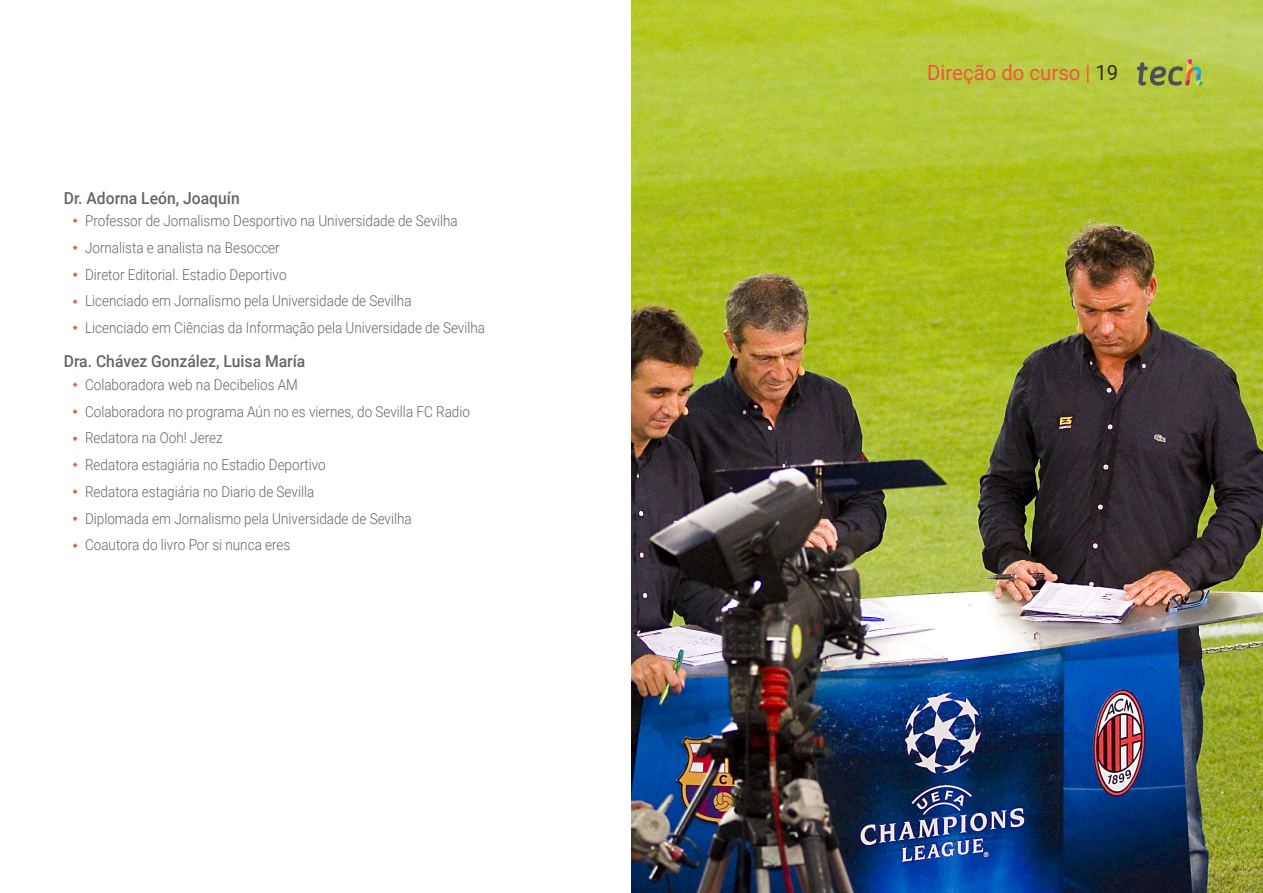
<style>
.page{position:relative;width:1263px;height:893px;background:#fff}
.page>*{position:absolute;margin:0;border:0;box-sizing:border-box;transform-origin:0 0}
.Sección___Pag{font:21px "Roboto";color:#f0563d}
.Autor_ok{font:500 16.5px "Roboto";color:#63656a;scale:.95 1}
.t1{font:300 15px "Roboto";color:#63656a;scale:.9 1}
.s1{color:#342d1f}
</style>
<div class="page">
<img style="left:631px;top:0;width:632px;height:893px">
<svg style="left:1137px;top:59px;width:65px;height:27px;background:#9aa34f"></svg>
<p class="Autor_ok" style="left:64px;top:186px;width:187px">Dr. Adorna León, Joaquín</p>
<p class="t1" style="left:85px;top:210px;width:416px">Professor de Jornalismo Desportivo na Universidade de Sevilha</p>
<p class="t1" style="left:85px;top:237px;width:218px">Jornalista e analista na Besoccer</p>
<p class="t1" style="left:85px;top:264px;width:225px">Diretor Editorial. Estadio Deportivo</p>
<p class="t1" style="left:85px;top:291px;width:364px">Licenciado em Jornalismo pela Universidade de Sevilha</p>
<p class="t1" style="left:85px;top:317px;width:446px">Licenciado em Ciências da Informação pela Universidade de Sevilha</p>
<p class="Autor_ok" style="left:64px;top:350px;width:256px">Dra. Chávez González, Luisa María</p>
<p class="t1" style="left:85px;top:374px;width:238px">Colaboradora web na Decibelios AM</p>
<p class="t1" style="left:85px;top:401px;width:429px">Colaboradora no programa Aún no es viernes, do Sevilla FC Radio</p>
<p class="t1" style="left:85px;top:427px;width:154px">Redatora na Ooh! Jerez</p>
<p class="t1" style="left:85px;top:454px;width:269px">Redatora estagiária no Estadio Deportivo</p>
<p class="t1" style="left:85px;top:481px;width:256px">Redatora estagiária no Diario de Sevilla</p>
<p class="t1" style="left:85px;top:508px;width:364px">Diplomada em Jornalismo pela Universidade de Sevilha</p>
<p class="t1" style="left:85px;top:534px;width:230px">Coautora do livro Por si nunca eres</p>
<p class="Sección___Pag" style="left:927px;top:57px;width:193px">Direção do curso | <span class="s1">19</span></p>
</div>
